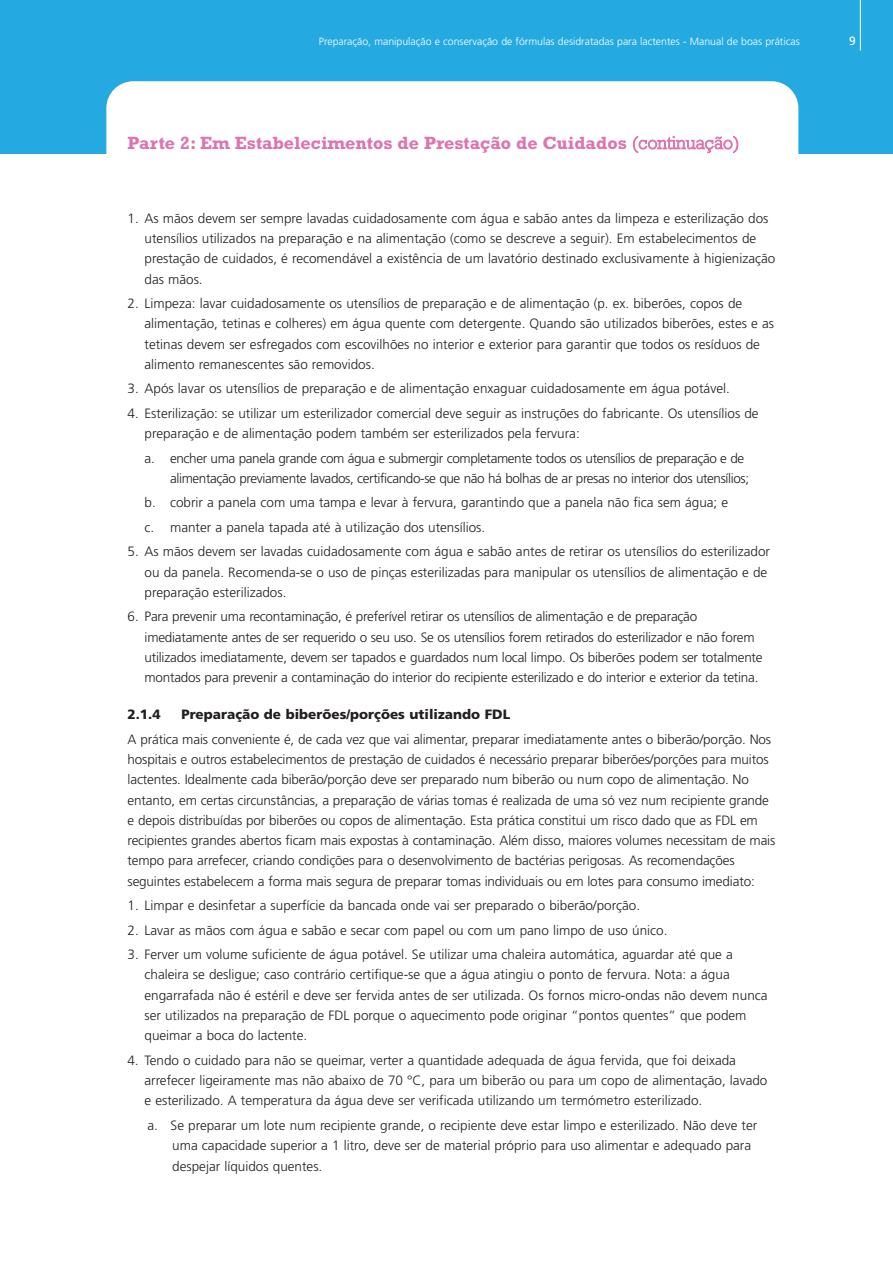
<style>
.page{position:relative;width:893px;height:1263px;background:#fff}
.page>*{position:absolute;margin:0;border:0;box-sizing:border-box;transform-origin:0 0}
.t1{font:700 18px "Rockwell";color:#dd74ae}
.t2{font:300 13.5px/20.2px "Frutiger";color:#231f20}
.t3{font:300 13.5px/20.2px "Frutiger";letter-spacing:-.03em;color:#231f20}
.t4{font:900 13.5px "Frutiger";color:#231f20}
.t5{font:12px "Frutiger";color:#fff}
.t6{font:300 10.5px "Frutiger";color:#fff}
.s1{font-weight:300}
</style>
<div class="page">
<div style="left:0;top:0;width:893px;height:154px;background:#24aae1"></div>
<div style="left:106px;top:81px;width:692px;height:103px;background:#fff;border-radius:27px"></div>
<hr style="left:860px;top:0;width:1px;height:51px;background:#fff">
<p class="t6" style="left:319px;top:38px;width:482px">Preparação, manipulação e conservação de fórmulas desidratadas para lactentes - Manual de boas práticas</p>
<p class="t5" style="left:849px;top:36px;width:8px">9</p>
<h1 class="t1" style="left:128px;top:137px;width:613px">Parte 2: Em Estabelecimentos de Prestação de Cuidados <span class="s1">(continuação)</span></h1>
<p class="t2" style="left:145px;top:209px;width:632px;text-indent:-17px">1. As mãos devem ser sempre lavadas cuidadosamente com água e sabão antes da limpeza e esterilização dos utensílios utilizados na preparação e na alimentação (como se descreve a seguir). Em estabelecimentos de prestação de cuidados, é recomendável a existência de um lavatório destinado exclusivamente à higienização das mãos.</p>
<p class="t2" style="left:145px;top:294px;width:631px;text-indent:-17px">2. Limpeza: lavar cuidadosamente os utensílios de preparação e de alimentação (p. ex. biberões, copos de alimentação, tetinas e colheres) em água quente com detergente. Quando são utilizados biberões, estes e as tetinas devem ser esfregados com escovilhões no interior e exterior para garantir que todos os resíduos de alimento remanescentes são removidos.</p>
<p class="t2" style="left:128px;top:379px;width:604px">3. Após lavar os utensílios de preparação e de alimentação enxaguar cuidadosamente em água potável.</p>
<p class="t2" style="left:145px;top:404px;width:616px;text-indent:-17px">4. Esterilização: se utilizar um esterilizador comercial deve seguir as instruções do fabricante. Os utensílios de preparação e de alimentação podem também ser esterilizados pela fervura:</p>
<p class="t3" style="left:170px;top:449px;width:581px;text-indent:-26px">a. encher uma panela grande com água e submergir completamente todos os utensílios de preparação e de alimentação previamente lavados, certificando-se que não há bolhas de ar presas no interior dos utensílios;</p>
<p class="t2" style="left:145px;top:491px;width:585px;line-height:24.5px">b. cobrir a panela com uma tampa e levar à fervura, garantindo que a panela não fica sem água; e c. manter a panela tapada até à utilização dos utensílios.</p>
<p class="t2" style="left:145px;top:542px;width:627px;text-indent:-17px">5. As mãos devem ser lavadas cuidadosamente com água e sabão antes de retirar os utensílios do esterilizador ou da panela. Recomenda-se o uso de pinças esterilizadas para manipular os utensílios de alimentação e de preparação esterilizados.</p>
<p class="t2" style="left:145px;top:607px;width:620px;text-indent:-17px">6. Para prevenir uma recontaminação, é preferível retirar os utensílios de alimentação e de preparação imediatamente antes de ser requerido o seu uso. Se os utensílios forem retirados do esterilizador e não forem utilizados imediatamente, devem ser tapados e guardados num local limpo. Os biberões podem ser totalmente montados para prevenir a contaminação do interior do recipiente esterilizado e do interior e exterior da tetina.</p>
<p class="t4" style="left:128px;top:709px;width:35px">2.1.4</p>
<p class="t4" style="left:182px;top:709px;width:330px">Preparação de biberões/porções utilizando FDL</p>
<p class="t2" style="left:128px;top:730px;width:649px">A prática mais conveniente é, de cada vez que vai alimentar, preparar imediatamente antes o biberão/porção. Nos hospitais e outros estabelecimentos de prestação de cuidados é necessário preparar biberões/porções para muitos lactentes. Idealmente cada biberão/porção deve ser preparado num biberão ou num copo de alimentação. No entanto, em certas circunstâncias, a preparação de várias tomas é realizada de uma só vez num recipiente grande e depois distribuídas por biberões ou copos de alimentação. Esta prática constitui um risco dado que as FDL em recipientes grandes abertos ficam mais expostas à contaminação. Além disso, maiores volumes necessitam de mais tempo para arrefecer, criando condições para o desenvolvimento de bactérias perigosas. As recomendações seguintes estabelecem a forma mais segura de preparar tomas individuais ou em lotes para consumo imediato:</p>
<p class="t2" style="left:128px;top:896px;width:514px">1. Limpar e desinfetar a superfície da bancada onde vai ser preparado o biberão/porção.</p>
<p class="t2" style="left:128px;top:921px;width:541px">2. Lavar as mãos com água e sabão e secar com papel ou com um pano limpo de uso único.</p>
<p class="t2" style="left:144px;top:945px;width:625px;text-indent:-17px">3. Ferver um volume suficiente de água potável. Se utilizar uma chaleira automática, aguardar até que a chaleira se desligue; caso contrário certifique-se que a água atingiu o ponto de fervura. Nota: a água engarrafada não é estéril e deve ser fervida antes de ser utilizada. Os fornos micro-ondas não devem nunca ser utilizados na preparação de FDL porque o aquecimento pode originar “pontos quentes” que podem queimar a boca do lactente.</p>
<p class="t2" style="left:144px;top:1051px;width:624px;text-indent:-17px">4. Tendo o cuidado para não se queimar, verter a quantidade adequada de água fervida, que foi deixada arrefecer ligeiramente mas não abaixo de 70 °C, para um biberão ou para um copo de alimentação, lavado e esterilizado. A temperatura da água deve ser verificada utilizando um termómetro esterilizado.</p>
<p class="t2" style="left:172px;top:1116px;width:586px;text-indent:-25px">a. Se preparar um lote num recipiente grande, o recipiente deve estar limpo e esterilizado. Não deve ter uma capacidade superior a 1 litro, deve ser de material próprio para uso alimentar e adequado para despejar líquidos quentes.</p>
</div>
